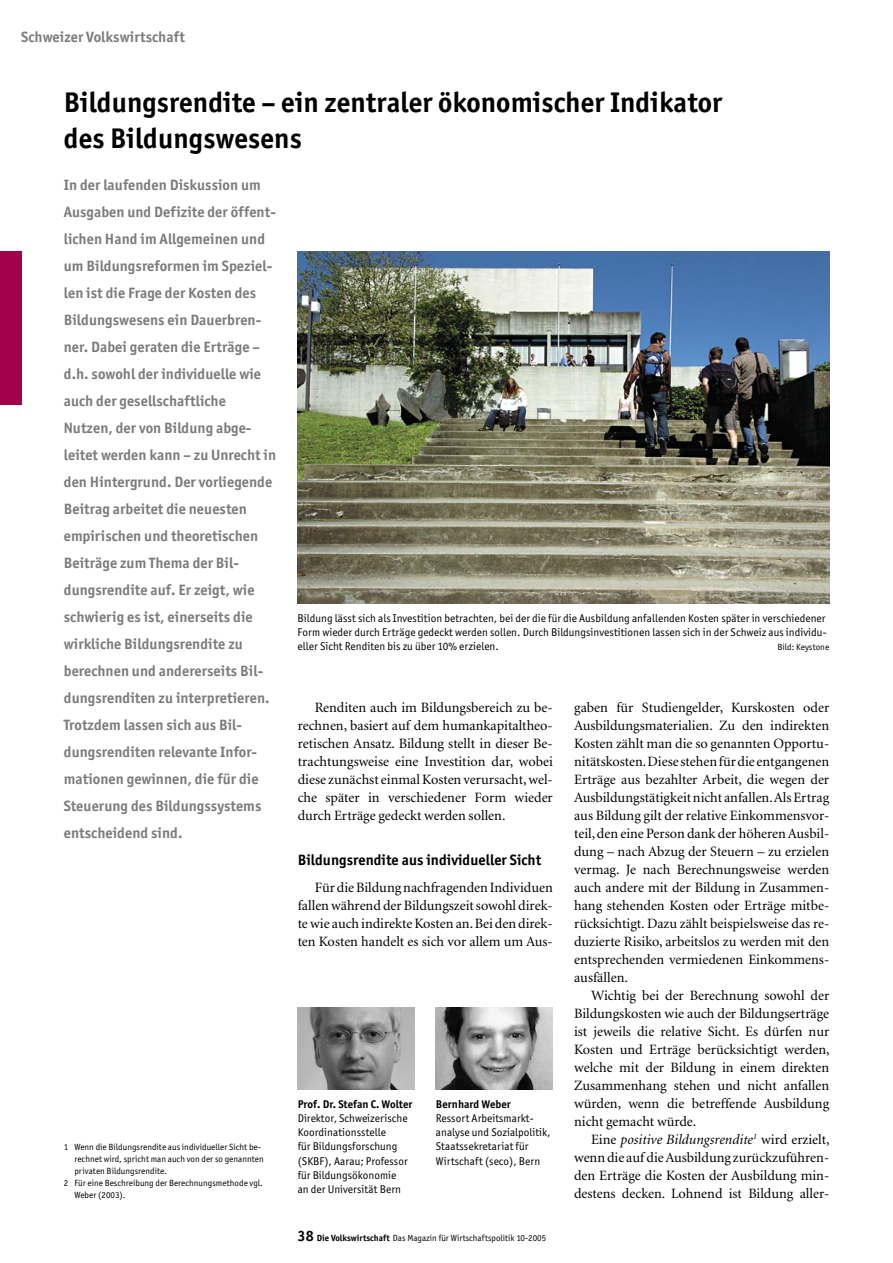
<style>
.page{position:relative;width:893px;height:1263px;background:#fff}
.page>*{position:absolute;margin:0;border:0;box-sizing:border-box;transform-origin:0 0}
._01_Titel{font:700 28.5px/36px "Officina San ITC";letter-spacing:.005em;color:#000}
._02_Vorspann{font:700 15px/27px "Officina San ITC";letter-spacing:.005em;color:#7c7c7c}
._04_Zwischentitel_1{font:700 15px "Officina San ITC";letter-spacing:.005em;color:#000}
.Rubriktitel_links{font:700 15px "Officina San ITC";letter-spacing:.005em;color:#7c7c7c}
._03_Grundschrift{font:14.25px/18px "Minion";color:#000;text-align:justify}
._07_Legende{font:11.25px/14.2px "Officina San ITC";letter-spacing:.005em;color:#000;text-align:justify}
.Autor{font:11.25px/14.2px "Officina San ITC";letter-spacing:.005em;color:#000}
.Autor-fett{font:700 11.25px "Officina San ITC";letter-spacing:.005em;color:#000}
._09_Fussnote{font:9px/12px "Officina San ITC";letter-spacing:.005em;color:#000}
._07_Legende-2{font:9px "Officina San ITC";letter-spacing:.005em;color:#000}
.s1{font-style:italic}
.s2{font-weight:700;font-size:15px}
.s3{font-weight:700}
</style>
<div class="page">
<div style="left:0;top:252px;width:21px;height:153px;background:#a3004b"></div>
<img style="left:298px;top:1008px;width:117px;height:82px">
<img style="left:298px;top:251px;width:531px;height:352px">
<img style="left:436px;top:1008px;width:117px;height:82px">
<p class="Rubriktitel_links" style="left:21px;top:27px;width:165px">Schweizer Volkswirtschaft</p>
<p class="_01_Titel" style="left:64px;top:84px;width:660px">Bildungsrendite – ein zentraler ökonomischer Indikator des Bildungswesens</p>
<p class="_02_Vorspann" style="left:64px;top:172px;width:214px">In der laufenden Diskussion um<br>Ausgaben und Defizite der öffent&shy;lichen Hand im Allgemeinen und um Bildungsreformen im Speziel&shy;len ist die Frage der Kosten des<br>Bildungswesens ein Dauerbren&shy;ner. Dabei geraten die Erträge – d.h. sowohl der individuelle wie auch der gesellschaftliche<br>Nutzen, der von Bildung abge&shy;leitet werden kann – zu Unrecht in den Hintergrund. Der vorliegende<br>Beitrag arbeitet die neuesten empirischen und theoretischen<br>Beiträge zum Thema der Bil&shy;dungsrendite auf. Er zeigt, wie schwierig es ist, einerseits die wirkliche Bildungsrendite zu berechnen und andererseits Bil&shy;dungsrenditen zu interpretieren.<br>Trotzdem lassen sich aus Bil&shy;dungsrenditen relevante Infor&shy;mationen gewinnen, die für die<br>Steuerung des Bildungssystems entscheidend sind.</p>
<p class="_07_Legende" style="left:298px;top:611px;width:531px">Bildung lässt sich als Investition betrachten, bei der die für die Ausbildung anfallenden Kosten später in verschiedener Form wieder durch Erträge gedeckt werden sollen. Durch Bildungsinvestitionen lassen sich in der Schweiz aus individu&shy;eller Sicht Renditen bis zu über 10% erzielen.</p>
<p class="_07_Legende-2" style="left:777px;top:642px;width:53px">Bild: Keystone</p>
<p class="_03_Grundschrift" style="left:298px;top:698px;width:257px;text-indent:17px">Renditen auch im Bildungsbereich zu be&shy;rechnen, basiert auf dem humankapitaltheo&shy;retischen Ansatz. Bildung stellt in dieser Be&shy;trachtungsweise eine Investition dar, wobei diese zunächst einmal Kosten verursacht, wel&shy;che später in verschiedener Form wieder durch Erträge gedeckt werden sollen.</p>
<p class="_04_Zwischentitel_1" style="left:298px;top:850px;width:245px">Bildungsrendite aus individueller Sicht</p>
<p class="_03_Grundschrift" style="left:298px;top:878px;width:257px;text-indent:17px">Für die Bildung nachfragenden Individuen fallen während der Bildungszeit sowohl direk&shy;te wie auch indirekte Kosten an. Bei den direk&shy;ten Kosten handelt es sich vor allem um Aus-</p>
<p class="_03_Grundschrift" style="left:574px;top:698px;width:257px">gaben für Studiengelder, Kurskosten oder Ausbildungsmaterialien. Zu den indirekten Kosten zählt man die so genannten Opportu&shy;nitätskosten. Diese stehen für die entgangenen Erträge aus bezahlter Arbeit, die wegen der Ausbildungstätigkeit nicht anfallen. Als Ertrag aus Bildung gilt der relative Einkommensvor&shy;teil, den eine Person dank der höheren Ausbil&shy;dung – nach Abzug der Steuern – zu erzielen vermag. Je nach Berechnungsweise werden auch andere mit der Bildung in Zusammen&shy;hang stehenden Kosten oder Erträge mitbe&shy;rücksichtigt. Dazu zählt beispielsweise das re&shy;duzierte Risiko, arbeitslos zu werden mit den entsprechenden vermiedenen Einkommens&shy;ausfällen.</p>
<p class="_03_Grundschrift" style="left:574px;top:986px;width:257px;text-indent:17px">Wichtig bei der Berechnung sowohl der Bildungskosten wie auch der Bildungserträge ist jeweils die relative Sicht. Es dürfen nur Kosten und Erträge berücksichtigt werden, welche mit der Bildung in einem direkten Zusammenhang stehen und nicht anfallen würden, wenn die betreffende Ausbildung nicht gemacht würde.</p>
<p class="_03_Grundschrift" style="left:574px;top:1130px;width:257px;text-indent:17px">Eine <span class="s1">positive Bildungsrendite</span><sup>1</sup> wird erzielt, wenn die auf die Ausbildung zurückzuführen&shy;den Erträge die Kosten der Ausbildung min&shy;destens decken. Lohnend ist Bildung aller-</p>
<p class="Autor-fett" style="left:298px;top:1097px;width:116px">Prof. Dr. Stefan C. Wolter</p>
<p class="Autor" style="left:298px;top:1111px;width:112px">Direktor, Schweizerische<br>Koordinationsstelle<br>für Bildungsforschung (SKBF), Aarau; Professor für Bildungsökonomie an der Universität Bern</p>
<p class="Autor-fett" style="left:436px;top:1097px;width:76px">Bernhard Weber</p>
<p class="Autor" style="left:436px;top:1111px;width:116px">Ressort Arbeitsmarkt&shy;analyse und Sozialpolitik,</p>
<p class="Autor" style="left:436px;top:1139px;width:106px">Staatssekretariat für<br>Wirtschaft (seco), Bern</p>
<p class="_09_Fussnote" style="left:74px;top:1140px;width:191px;text-indent:-11px">1 Wenn die Bildungsrendite aus individueller Sicht be&shy;rechnet wird, spricht man auch von der so genannten privaten Bildungsrendite.</p>
<p class="_09_Fussnote" style="left:74px;top:1176px;width:190px;text-indent:-11px">2 Für eine Beschreibung der Berechnungsmethode vgl.<br>Weber (2003).</p>
<p class="_09_Fussnote" style="left:298px;top:1232px;width:250px"><span class="s2">38</span> <span class="s3">Die Volkswirtschaft</span> Das Magazin für Wirtschaftspolitik 10-2005</p>
</div>
